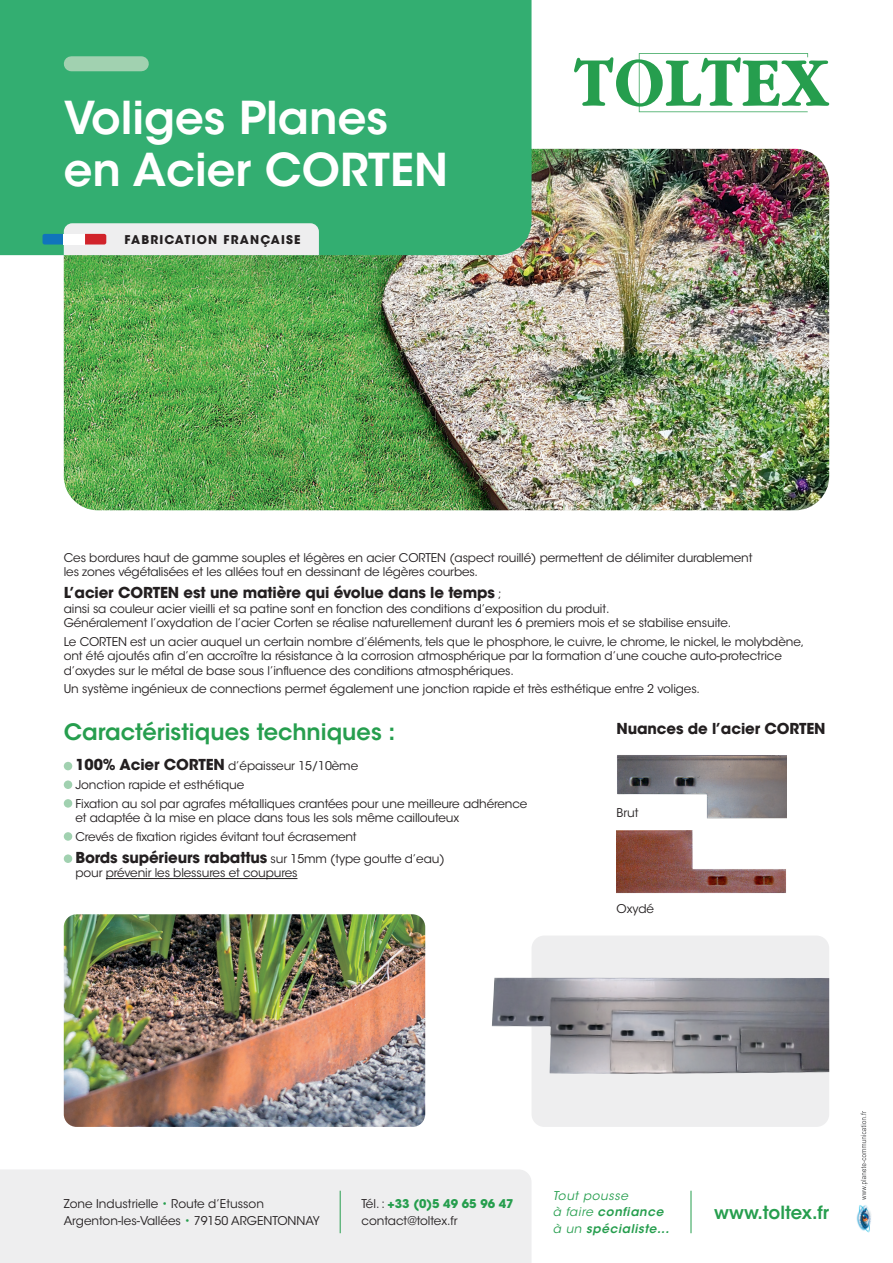
<style>
.page{position:relative;width:893px;height:1263px;background:#fff}
.page>*{position:absolute;margin:0;border:0;box-sizing:border-box;transform-origin:0 0}
.t1{font:600 45px/52.5px "ITC Avant Garde Std";color:#fff}
.t2{font:600 22.5px "ITC Avant Garde Std";color:#269e4e}
.t3{font:600 18px "ITC Avant Garde Std";color:#269e4e}
.t4{font:700 15px "ITC Avant Garde Std";letter-spacing:-.01em;color:#231f20}
.t5{font:12px/14.4px "ITC Avant Garde Std";letter-spacing:-.01em;color:#231f20}
.t6{font:italic 600 12px/16.5px "ITC Avant Garde Std";letter-spacing:.05em;color:#269e4e}
.t7{font:700 12px "ITC Avant Garde Std";letter-spacing:.1em;color:#231f20}
.s1{font-weight:400;font-size:12px}
.s2{font-weight:700;font-size:15px}
.s3{color:#269e4e}
.s4{font-weight:700;color:#269e4e}
.s5{font-weight:400}
</style>
<div class="page">
<div style="left:0;top:1170px;width:531px;height:93px;background:#eeeeef"></div>
<img style="left:64px;top:149px;width:765px;height:361px">
<img style="left:64px;top:914px;width:361px;height:213px">
<div style="left:0;top:0;width:531px;height:255px;background:#33ae71"></div>
<img style="left:856px;top:1205px;width:15px;height:28px">
<svg style="left:861px;top:1111px;width:7px;height:89px"></svg>
<hr style="left:340px;top:1191px;width:1px;height:42px;background:#269e4e">
<hr style="left:691px;top:1191px;width:1px;height:42px;background:#269e4e">
<div style="left:71px;top:56px;width:70px;height:15px;background:#a1d1b0"></div>
<svg style="left:43px;top:223px;width:276px;height:32px;background:#dce2e1"></svg>
<svg style="left:574px;top:53px;width:255px;height:59px"></svg>
<hr style="left:106px;top:878px;width:191px;height:1px;background:#231f20">
<div style="left:64px;top:762px;width:8px;height:8px;background:#a1d1b0;border-radius:50%"></div>
<div style="left:64px;top:780px;width:8px;height:9px;background:#a1d1b0;border-radius:50%"></div>
<div style="left:64px;top:799px;width:8px;height:9px;background:#a1d1b0;border-radius:50%"></div>
<div style="left:64px;top:832px;width:8px;height:9px;background:#a1d1b0;border-radius:50%"></div>
<div style="left:64px;top:854px;width:8px;height:9px;background:#a1d1b0;border-radius:50%"></div>
<div style="left:531px;top:935px;width:298px;height:192px;background:#eeeeef;border-radius:13px"></div>
<img style="left:492px;top:978px;width:337px;height:96px">
<img style="left:617px;top:755px;width:170px;height:64px">
<img style="left:617px;top:830px;width:169px;height:63px">
<h1 class="t1" style="left:64px;top:91px;width:386px">Voliges Planes en Acier CORTEN</h1>
<p class="t7" style="left:125px;top:231px;width:178px">FABRICATION FRANÇAISE</p>
<p class="t5" style="left:64px;top:550px;width:690px">Ces bordures haut de gamme souples et légères en acier CORTEN (aspect rouillé) permettent de délimiter durablement les zones végétalisées et les allées tout en dessinant de légères courbes.</p>
<p class="t4" style="left:64px;top:583px;width:439px">L’acier CORTEN est une matière qui évolue dans le temps <span class="s1">;</span></p>
<p class="t5" style="left:64px;top:601px;width:669px">ainsi sa couleur acier vieilli et sa patine sont en fonction des conditions d’exposition du produit.<br>Généralement l’oxydation de l’acier Corten se réalise naturellement durant les 6 premiers mois et se stabilise ensuite.</p>
<p class="t5" style="left:64px;top:634px;width:742px">Le CORTEN est un acier auquel un certain nombre d’éléments, tels que le phosphore, le cuivre, le chrome, le nickel, le molybdène, ont été ajoutés afin d’en accroître la résistance à la corrosion atmosphérique par la formation d’une couche auto-protectrice d’oxydes sur le métal de base sous l’influence des conditions atmosphériques.</p>
<p class="t5" style="left:64px;top:682px;width:638px">Un système ingénieux de connections permet également une jonction rapide et très esthétique entre 2 voliges.</p>
<h2 class="t2" style="left:64px;top:717px;width:333px">Caractéristiques techniques :</h2>
<p class="t5" style="left:75px;top:757px;width:453px;line-height:18.6px"><span class="s2">100% Acier CORTEN</span> d’épaisseur 15/10ème<br>Jonction rapide et esthétique<br>Fixation au sol par agrafes métalliques crantées pour une meilleure adhérence</p>
<p class="t5" style="left:75px;top:808px;width:385px;line-height:18.6px">et adaptée à la mise en place dans tous les sols même caillouteux<br>Crevés de fixation rigides évitant tout écrasement</p>
<p class="t5" style="left:75px;top:851px;width:371px"><span class="s2">Bords supérieurs rabattus</span> sur 15mm (type goutte d’eau) pour prévenir les blessures et coupures</p>
<p class="t4" style="left:617px;top:719px;width:210px">Nuances de l’acier CORTEN</p>
<p class="t5" style="left:617px;top:805px;width:23px">Brut</p>
<p class="t5" style="left:617px;top:901px;width:39px">Oxydé</p>
<p class="t5" style="left:64px;top:1196px;width:258px;line-height:16.5px">Zone Industrielle <span class="s3">•</span> Route d’Etusson<br>Argenton-les-Vallées <span class="s3">•</span> 79150 ARGENTONNAY</p>
<p class="t5" style="left:361px;top:1196px;width:154px;line-height:16.5px">Tél. : <span class="s4">+33 (0)5 49 65 96 47 </span>contact@toltex.fr</p>
<p class="t6" style="left:553px;top:1187px;width:118px"><span class="s5">Tout pousse<br>à faire</span> confiance <span class="s5">à un</span> spécialiste...</p>
<h3 class="t3" style="left:714px;top:1201px;width:116px">www.toltex.fr</h3>
</div>
